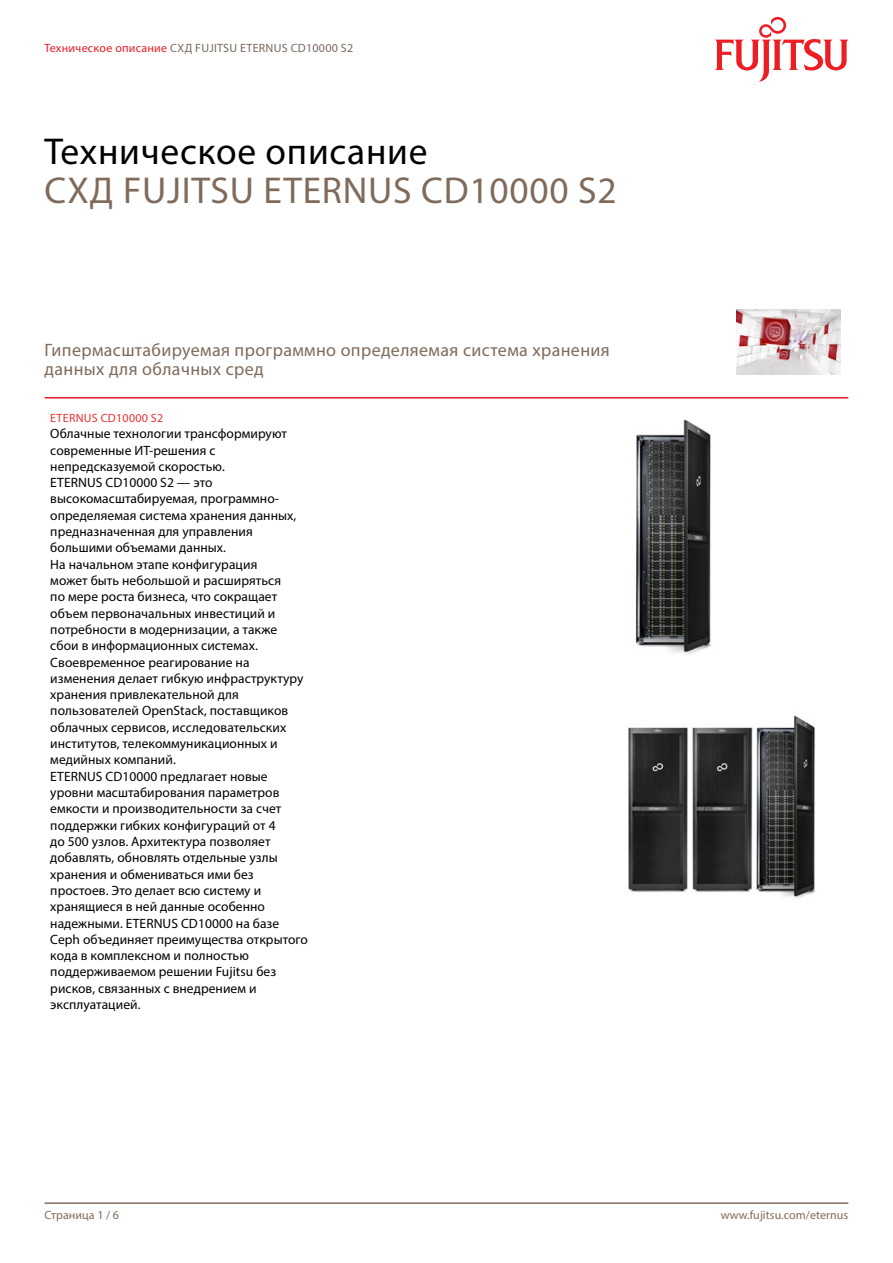
<style>
.page{position:relative;width:893px;height:1263px;background:#fff}
.page>*{position:absolute;margin:0;border:0;box-sizing:border-box;transform-origin:0 0}
.t1{font:37.5px "Myriad Pro";letter-spacing:.02em;color:#806b5b}
.t2{font:37.5px "Myriad Pro";letter-spacing:.02em;color:#000}
.t3{font:18px/19.5px "Myriad Pro";letter-spacing:.02em;color:#806b5b}
.t4{font:13.5px/16.4px "Myriad Pro";letter-spacing:.005em;color:#000}
.t5{font:12px "Myriad Pro";letter-spacing:.02em;color:#79695e}
.t6{font:12px "Myriad Pro";letter-spacing:.005em;color:#806b5b}
.t7{font:12px "Myriad Pro";letter-spacing:.02em;color:#e93030}
.s1{color:#ed1d24}
</style>
<div class="page">
<hr style="left:45px;top:1202px;width:803px;height:2px;background:#806b5b">
<hr style="left:45px;top:397px;width:803px;height:2px;background:#ed1d24">
<svg style="left:715px;top:17px;width:133px;height:65px"></svg>
<img style="left:628px;top:715px;width:188px;height:184px">
<img style="left:736px;top:310px;width:105px;height:65px">
<img style="left:635px;top:419px;width:77px;height:236px">
<p class="t5" style="left:45px;top:40px;width:310px"><span class="s1">Техническое описание</span> СХД FUJITSU ETERNUS CD10000 S2</p>
<h1 class="t2" style="left:45px;top:128px;width:384px">Техническое описание</h1>
<h1 class="t1" style="left:45px;top:167px;width:573px">СХД FUJITSU ETERNUS CD10000 S2</h1>
<h2 class="t3" style="left:45px;top:340px;width:567px">Гипермасштабируемая программно определяемая система хранения данных для облачных сред</h2>
<p class="t7" style="left:50px;top:410px;width:114px">ETERNUS CD10000 S2</p>
<p class="t4" style="left:50px;top:425px;width:259px">Облачные технологии трансформируют современные ИТ-решения с непредсказуемой скоростью.<br>ETERNUS CD10000 S2 — это высокомасштабируемая, программно&shy;определяемая система хранения данных, предназначенная для управления большими объемами данных.<br>На начальном этапе конфигурация<br>может быть небольшой и расширяться<br>по мере роста бизнеса, что сокращает объем первоначальных инвестиций и потребности в модернизации, а также сбои в информационных системах.<br>Своевременное реагирование на изменения делает гибкую инфраструктуру хранения привлекательной для пользователей OpenStack, поставщиков облачных сервисов, исследовательских институтов, телекоммуникационных и медийных компаний.<br>ETERNUS CD10000 предлагает новые уровни масштабирования параметров емкости и производительности за счет поддержки гибких конфигураций от 4<br>до 500 узлов. Архитектура позволяет добавлять, обновлять отдельные узлы хранения и обмениваться ими без простоев. Это делает всю систему и хранящиеся в ней данные особенно надежными. ETERNUS CD10000 на базе Ceph объединяет преимущества открытого кода в комплексном и полностью поддерживаемом решении Fujitsu без рисков, связанных с внедрением и эксплуатацией.</p>
<p class="t6" style="left:45px;top:1207px;width:76px">Страница 1 / 6</p>
<p class="t6" style="left:721px;top:1207px;width:129px">www.fujitsu.com/eternus</p>
</div>
